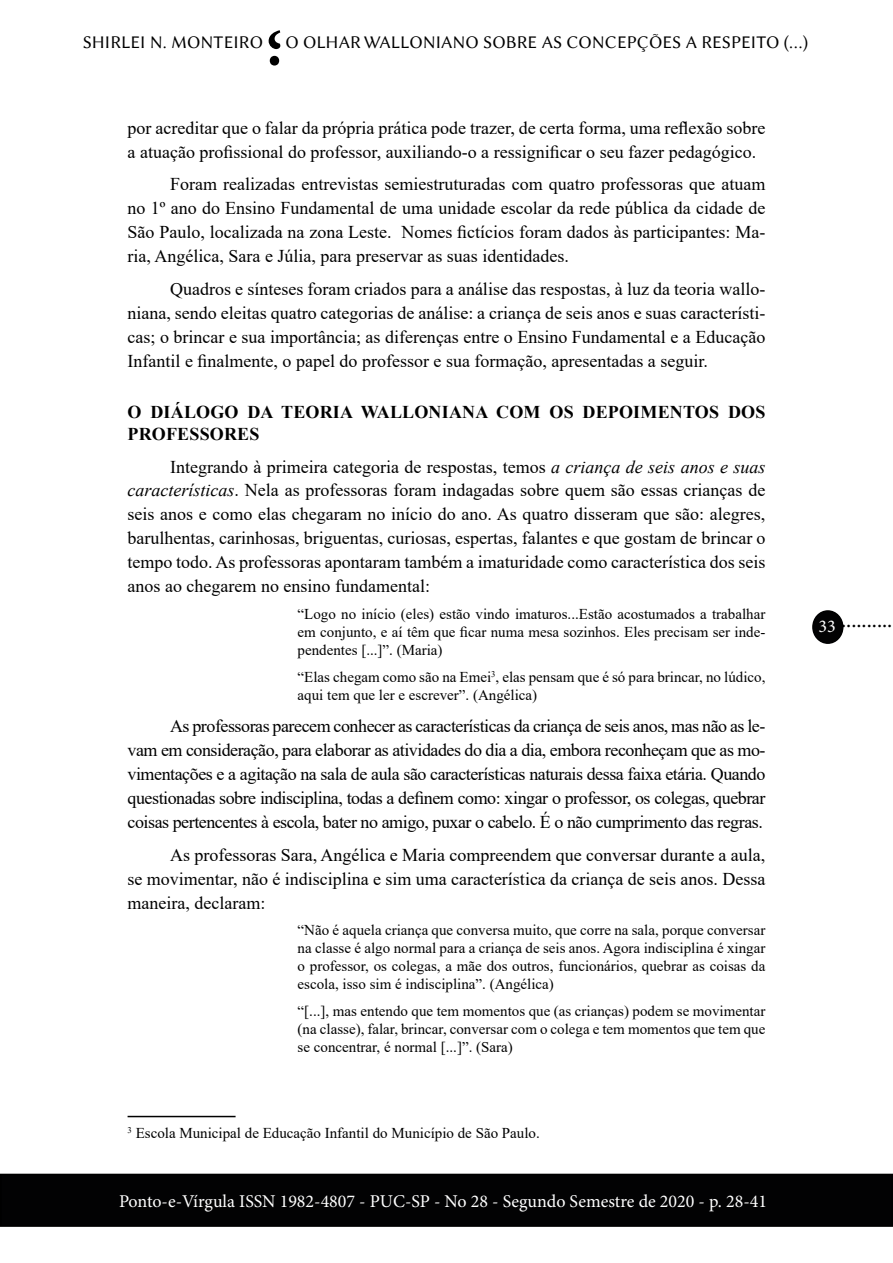
<style>
.page{position:relative;width:893px;height:1263px;background:#fff}
.page>*{position:absolute;margin:0;border:0;box-sizing:border-box;transform-origin:0 0}
.t1{font:700 90px "Adobe Arabic";color:#000}
.t2{font:22.5px "Minion Pro";color:#000}
.t3{font:18px/24px "Times New Roman";color:#000;text-align:justify}
.t4{font:18px "Minion Pro";color:#fff}
.t5{font:18px "Linux Biolinum G";color:#000}
.t6{font:700 18px/21.6px "Times New Roman";letter-spacing:.01em;color:#000}
.t7{font:15px/18px "Times New Roman";color:#000;text-align:justify}
.s1{font-style:italic}
</style>
<div class="page">
<div style="left:813px;top:611px;width:30px;height:32px;background:#020203;border-radius:50%"></div>
<div style="left:812px;top:610px;width:31px;height:34px;border:2px solid #000;border-radius:50%"></div>
<div style="left:1px;top:1174px;width:891px;height:52px;background:#020203"></div>
<div style="left:0;top:1174px;width:893px;height:53px;border:2px solid #000"></div>
<hr style="left:128px;top:1116px;width:108px;height:1px;background:#000">
<h1 class="t1" style="left:283px;top:122px;width:18px;rotate:-180deg">;</h1>
<p class="t5" style="left:83px;top:32px;width:727px">SHIRLEI N. MONTEIRO O OLHAR WALLONIANO SOBRE AS CONCEPÇÕES A RESPEITO (...)</p>
<p class="t3" style="left:128px;top:115px;width:639px">por acreditar que o falar da própria prática pode trazer, de certa forma, uma reflexão sobre a atuação profissional do professor, auxiliando-o a ressignificar o seu fazer pedagógico.</p>
<p class="t3" style="left:128px;top:172px;width:639px;text-indent:43px">Foram realizadas entrevistas semiestruturadas com quatro professoras que atuam no 1º ano do Ensino Fundamental de uma unidade escolar da rede pública da cidade de São Paulo, localizada na zona Leste. Nomes fictícios foram dados às participantes: Ma&shy;ria, Angélica, Sara e Júlia, para preservar as suas identidades.</p>
<p class="t3" style="left:128px;top:276px;width:639px;text-indent:43px">Quadros e sínteses foram criados para a análise das respostas, à luz da teoria wallo&shy;niana, sendo eleitas quatro categorias de análise: a criança de seis anos e suas característi&shy;cas; o brincar e sua importância; as diferenças entre o Ensino Fundamental e a Educação Infantil e finalmente, o papel do professor e sua formação, apresentadas a seguir.</p>
<p class="t6" style="left:128px;top:401px;width:639px">O DIÁLOGO DA TEORIA WALLONIANA COM OS DEPOIMENTOS DOS<br>PROFESSORES</p>
<p class="t3" style="left:128px;top:454px;width:639px;text-indent:43px">Integrando à primeira categoria de respostas, temos <span class="s1">a criança de seis anos e suas características</span>. Nela as professoras foram indagadas sobre quem são essas crianças de seis anos e como elas chegaram no início do ano. As quatro disseram que são: alegres, barulhentas, carinhosas, briguentas, curiosas, espertas, falantes e que gostam de brincar o tempo todo. As professoras apontaram também a imaturidade como característica dos seis anos ao chegarem no ensino fundamental:</p>
<p class="t7" style="left:298px;top:604px;width:469px">“Logo no início (eles) estão vindo imaturos...Estão acostumados a trabalhar em conjunto, e aí têm que ficar numa mesa sozinhos. Eles precisam ser inde&shy;pendentes [...]”. (Maria)</p>
<p class="t7" style="left:298px;top:667px;width:469px">“Elas chegam como são na Emei<sup>3</sup>, elas pensam que é só para brincar, no lúdico, aqui tem que ler e escrever”. (Angélica)</p>
<p class="t3" style="left:128px;top:713px;width:639px;text-indent:43px">As professoras parecem conhecer as características da criança de seis anos, mas não as le&shy;vam em consideração, para elaborar as atividades do dia a dia, embora reconheçam que as mo&shy;vimentações e a agitação na sala de aula são características naturais dessa faixa etária. Quando questionadas sobre indisciplina, todas a definem como: xingar o professor, os colegas, quebrar coisas pertencentes à escola, bater no amigo, puxar o cabelo. É o não cumprimento das regras.</p>
<p class="t3" style="left:128px;top:842px;width:639px;text-indent:43px">As professoras Sara, Angélica e Maria compreendem que conversar durante a aula, se movimentar, não é indisciplina e sim uma característica da criança de seis anos. Dessa maneira, declaram:</p>
<p class="t7" style="left:298px;top:920px;width:469px">“Não é aquela criança que conversa muito, que corre na sala, porque conversar na classe é algo normal para a criança de seis anos. Agora indisciplina é xingar o professor, os colegas, a mãe dos outros, funcionários, quebrar as coisas da escola, isso sim é indisciplina”. (Angélica)</p>
<p class="t7" style="left:298px;top:1001px;width:469px">“[...], mas entendo que tem momentos que (as crianças) podem se movimentar (na classe), falar, brincar, conversar com o colega e tem momentos que tem que se concentrar, é normal [...]”. (Sara)</p>
<p class="t4" style="left:819px;top:614px;width:19px">33</p>
<p class="t2" style="left:841px;top:605px;width:53px">..........</p>
<p class="t7" style="left:128px;top:1123px;width:414px"><sup>3</sup> Escola Municipal de Educação Infantil do Município de São Paulo.</p>
<p class="t4" style="left:119px;top:1189px;width:650px">Ponto-e-Vírgula ISSN 1982-4807 - PUC-SP - No 28 - Segundo Semestre de 2020 - p. 28-41</p>
</div>
